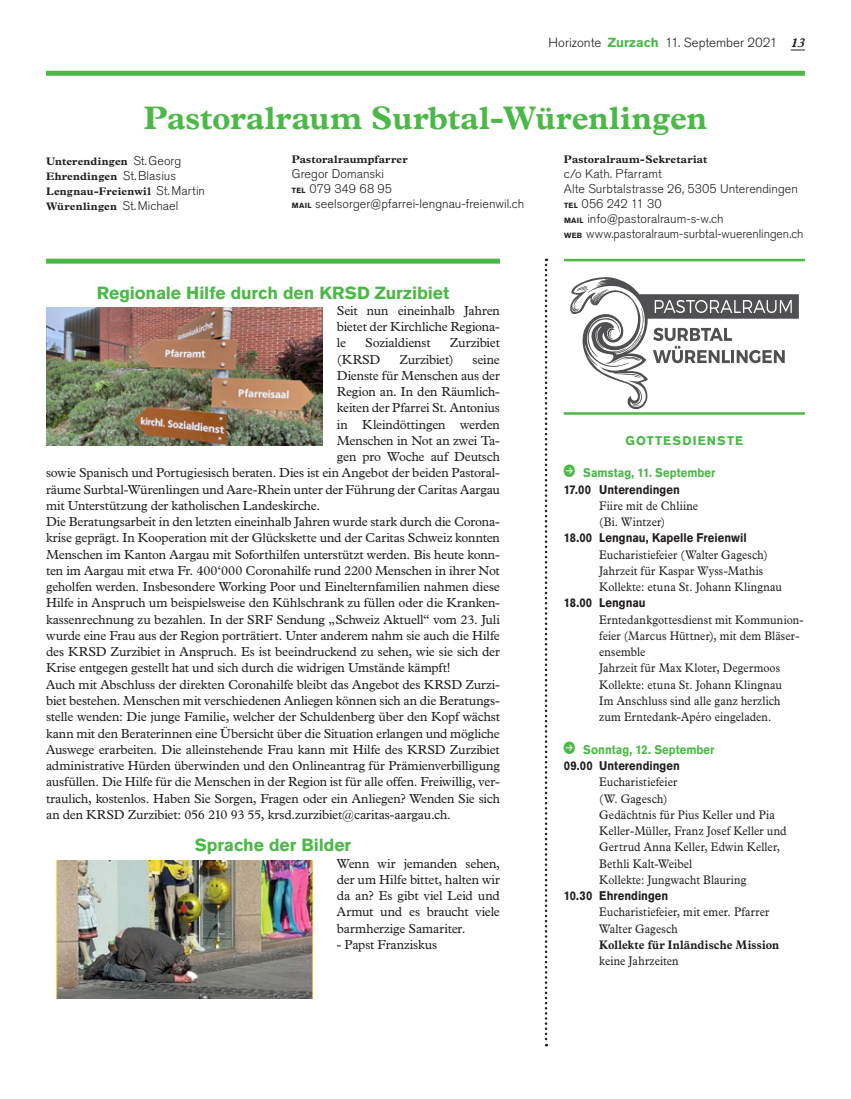
<style>
.page{position:relative;width:851px;height:1099px;background:#fff}
.page>*{position:absolute;margin:0;border:0;box-sizing:border-box;transform-origin:0 0}
.t1{font:700 32.5px "Plantin MT Pro";color:#4cb848}
.subheadline-1{font:700 17.5px "Akzidenz Grotesk Pro";letter-spacing:-.005em;color:#4cb848}
.paragraphBlockCenter{font:13.12px/16.2px "Plantin Std";letter-spacing:-.01em;color:#231f20;text-align:justify}
.t2{font:300 13.12px "Akzidenz Grotesk Pro";color:#231f20}
.paragraph{font:12.5px/16.2px "Plantin Std";letter-spacing:.01em;color:#231f20;scale:.9 1}
.Adresse_mit_Label{font:300 12.5px "Akzidenz Grotesk Pro";color:#231f20}
.subheadline{font:700 12.5px "Akzidenz Grotesk Pro";letter-spacing:.005em;color:#231f20;scale:.9 1}
.Adresse_Text{font:300 12.5px "Akzidenz Grotesk Pro";letter-spacing:.005em;color:#231f20}
.t3{font:700 12.5px "Akzidenz Grotesk Pro";letter-spacing:.01em;color:#4cb848;scale:.9 1}
.t4{font:700 12.5px "Akzidenz Grotesk Pro";letter-spacing:.09em;color:#4cb848}
.Ortschaften_Patrozin{font:700 11px "Plantin Std";letter-spacing:.015em;color:#231f20}
.Adresse_Titel{font:700 11px "Plantin Std";letter-spacing:.02em;color:#231f20}
.s1{font-weight:700;color:#4cb848}
.s2{font-family:"Plantin Std";font-weight:700;font-style:italic}
.s3{font-family:"Akzidenz Grotesk Pro";font-weight:300;font-size:12.5px}
.s4{font-weight:700;font-size:7.5px}
.s5{font-weight:700}
</style>
<div class="page">
<svg style="left:790px;top:50px;width:14px;height:1px"></svg>
<svg style="left:544px;top:258px;width:3px;height:788px"></svg>
<img style="left:46px;top:308px;width:276px;height:138px">
<img style="left:55px;top:860px;width:259px;height:138px">
<div style="left:46px;top:259px;width:454px;height:5px;background:#4cb848"></div>
<hr style="left:563px;top:412px;width:241px;height:2px;background:#4cb848">
<div style="left:46px;top:71px;width:758px;height:5px;background:#4cb848"></div>
<hr style="left:564px;top:259px;width:241px;height:2px;background:#4cb848">
<svg style="left:570px;top:277px;width:228px;height:132px"></svg>
<p class="t2" style="left:548px;top:34px;width:258px">Horizonte <span class="s1">Zurzach</span> 11. September 2021 <span class="s2">13</span></p>
<p class="t1" style="left:144px;top:99px;width:565px">Pastoralraum Surbtal-Würenlingen</p>
<p class="Ortschaften_Patrozin" style="left:46px;top:154px;width:137px">Unterendingen <span class="s3">St.Georg</span></p>
<p class="Ortschaften_Patrozin" style="left:46px;top:169px;width:131px">Ehrendingen <span class="s3">St.Blasius</span></p>
<p class="Ortschaften_Patrozin" style="left:46px;top:184px;width:160px">Lengnau-Freienwil <span class="s3">St.Martin</span></p>
<p class="Ortschaften_Patrozin" style="left:46px;top:199px;width:134px">Würenlingen <span class="s3">St.Michael</span></p>
<p class="Adresse_Titel" style="left:564px;top:153px;width:145px">Pastoralraum-Sekretariat</p>
<p class="Adresse_Text" style="left:564px;top:165px;width:99px">c/o Kath. Pfarramt</p>
<p class="Adresse_Text" style="left:564px;top:180px;width:235px">Alte Surbtalstrasse 26, 5305 Unterendingen</p>
<p class="Adresse_mit_Label" style="left:564px;top:195px;width:99px"><span class="s4">TEL</span> 056 242 11 30</p>
<p class="Adresse_mit_Label" style="left:564px;top:210px;width:161px"><span class="s4">MAIL</span> info@pastoralraum-s-w.ch</p>
<p class="Adresse_mit_Label" style="left:564px;top:225px;width:241px"><span class="s4">WEB</span> www.pastoralraum-surbtal-wuerenlingen.ch</p>
<p class="Adresse_Titel" style="left:292px;top:153px;width:117px">Pastoralraumpfarrer</p>
<p class="Adresse_Text" style="left:292px;top:165px;width:94px">Gregor Domanski</p>
<p class="Adresse_mit_Label" style="left:292px;top:180px;width:102px"><span class="s4">TEL</span> 079 349 68 95</p>
<p class="Adresse_mit_Label" style="left:292px;top:195px;width:234px"><span class="s4">MAIL</span> seelsorger@pfarrei-lengnau-freienwil.ch</p>
<p class="subheadline-1" style="left:97px;top:281px;width:354px">Regionale Hilfe durch den KRSD Zurzibiet</p>
<p class="paragraphBlockCenter" style="left:337px;top:302px;width:164px">Seit nun eineinhalb Jahren bietet der Kirchliche Regiona&shy;le</p>
<p class="paragraphBlockCenter" style="left:365px;top:335px;width:67px">Sozialdienst</p>
<p class="paragraphBlockCenter" style="left:450px;top:335px;width:51px">Zurzibiet</p>
<p class="paragraphBlockCenter" style="left:337px;top:351px;width:45px">(KRSD</p>
<p class="paragraphBlockCenter" style="left:399px;top:351px;width:56px">Zurzibiet)</p>
<p class="paragraphBlockCenter" style="left:472px;top:351px;width:29px">seine</p>
<p class="paragraphBlockCenter" style="left:337px;top:367px;width:164px">Dienste für Menschen aus der</p>
<p class="paragraphBlockCenter" style="left:337px;top:383px;width:164px">Region an. In den Räumlich-</p>
<p class="paragraphBlockCenter" style="left:337px;top:400px;width:165px">keiten der Pfarrei St. Antonius</p>
<p class="paragraphBlockCenter" style="left:337px;top:416px;width:165px">in Kleindöttingen werden</p>
<p class="paragraphBlockCenter" style="left:337px;top:432px;width:164px">Menschen in Not an zwei Ta-</p>
<p class="paragraphBlockCenter" style="left:337px;top:448px;width:165px">gen pro Woche auf Deutsch</p>
<p class="paragraphBlockCenter" style="left:46px;top:465px;width:455px">sowie Spanisch und Portugiesisch beraten. Dies ist ein Angebot der beiden Pastoral-</p>
<p class="paragraphBlockCenter" style="left:46px;top:481px;width:455px">räume Surbtal-Würenlingen und Aare-Rhein unter der Führung der Caritas Aargau</p>
<p class="paragraphBlockCenter" style="left:46px;top:497px;width:276px">mit Unterstützung der katholischen Landeskirche.</p>
<p class="paragraphBlockCenter" style="left:46px;top:513px;width:455px">Die Beratungsarbeit in den letzten eineinhalb Jahren wurde stark durch die Corona&shy;krise geprägt. In Kooperation mit der Glückskette und der Caritas Schweiz konnten Menschen im Kanton Aargau mit Soforthilfen unterstützt werden. Bis heute konn&shy;ten im Aargau mit etwa Fr. 400‘000 Coronahilfe rund 2200 Menschen in ihrer Not geholfen werden. Insbesondere Working Poor und Einelternfamilien nahmen diese Hilfe in Anspruch um beispielsweise den Kühlschrank zu füllen oder die Kranken&shy;kassenrechnung zu bezahlen. In der SRF Sendung „Schweiz Aktuell“ vom 23. Juli wurde eine Frau aus der Region porträtiert. Unter anderem nahm sie auch die Hilfe des KRSD Zurzibiet in Anspruch. Es ist beeindruckend zu sehen, wie sie sich der Krise entgegen gestellt hat und sich durch die widrigen Umstände kämpft!</p>
<p class="paragraphBlockCenter" style="left:46px;top:676px;width:455px">Auch mit Abschluss der direkten Coronahilfe bleibt das Angebot des KRSD Zurzi&shy;biet bestehen. Menschen mit verschiedenen Anliegen können sich an die Beratungs&shy;stelle wenden: Die junge Familie, welcher der Schuldenberg über den Kopf wächst kann mit den Beraterinnen eine Übersicht über die Situation erlangen und mögliche Auswege erarbeiten. Die alleinstehende Frau kann mit Hilfe des KRSD Zurzibiet administrative Hürden überwinden und den Onlineantrag für Prämienverbilligung ausfüllen. Die Hilfe für die Menschen in der Region ist für alle offen. Freiwillig, ver&shy;traulich, kostenlos. Haben Sie Sorgen, Fragen oder ein Anliegen? Wenden Sie sich an den KRSD Zurzibiet: 056 210 93 55, krsd.zurzibiet@caritas-aargau.ch.</p>
<p class="subheadline-1" style="left:195px;top:833px;width:158px">Sprache der Bilder</p>
<p class="paragraphBlockCenter" style="left:337px;top:855px;width:165px">Wenn wir jemanden sehen, der um Hilfe bittet, halten wir da an? Es gibt viel Leid und Armut und es braucht viele barmherzige Samariter.</p>
<p class="paragraphBlockCenter" style="left:337px;top:936px;width:102px">- Papst Franziskus</p>
<p class="t4" style="left:625px;top:432px;width:119px">GOTTESDIENSTE</p>
<p class="t3" style="left:583px;top:465px;width:148px">Samstag, 11. September</p>
<p class="subheadline" style="left:563px;top:481px;width:130px">17.00 Unterendingen</p>
<p class="paragraph" style="left:599px;top:497px;width:111px">Fiire mit de Chliine (Bi. Wintzer)</p>
<p class="subheadline" style="left:563px;top:530px;width:205px">18.00 Lengnau, Kapelle Freienwil</p>
<p class="paragraph" style="left:599px;top:546px;width:204px">Eucharistiefeier (Walter Gagesch)<br>Jahrzeit für Kaspar Wyss-Mathis<br>Kollekte: etuna St. Johann Klingnau</p>
<p class="subheadline" style="left:563px;top:595px;width:93px">18.00 Lengnau</p>
<p class="paragraph" style="left:599px;top:611px;width:228px">Erntedankgottesdienst mit Kommunion&shy;feier (Marcus Hüttner), mit dem Bläser&shy;ensemble<br>Jahrzeit für Max Kloter, Degermoos Kollekte: etuna St. Johann Klingnau<br>Im Anschluss sind alle ganz herzlich zum Erntedank-Apéro eingeladen.</p>
<p class="t3" style="left:583px;top:741px;width:147px">Sonntag, 12. September</p>
<p class="subheadline" style="left:563px;top:757px;width:130px">09.00 Unterendingen</p>
<p class="paragraph" style="left:599px;top:774px;width:210px">Eucharistiefeier<br>(W. Gagesch)<br>Gedächtnis für Pius Keller und Pia<br>Keller-Müller, Franz Josef Keller und<br>Gertrud Anna Keller, Edwin Keller,<br>Bethli Kalt-Weibel<br>Kollekte: Jungwacht Blauring</p>
<p class="subheadline" style="left:563px;top:887px;width:118px">10.30 Ehrendingen</p>
<p class="paragraph" style="left:599px;top:904px;width:201px">Eucharistiefeier, mit emer. Pfarrer<br>Walter Gagesch<br><span class="s5">Kollekte für Inländische Mission </span>keine Jahrzeiten</p>
</div>
